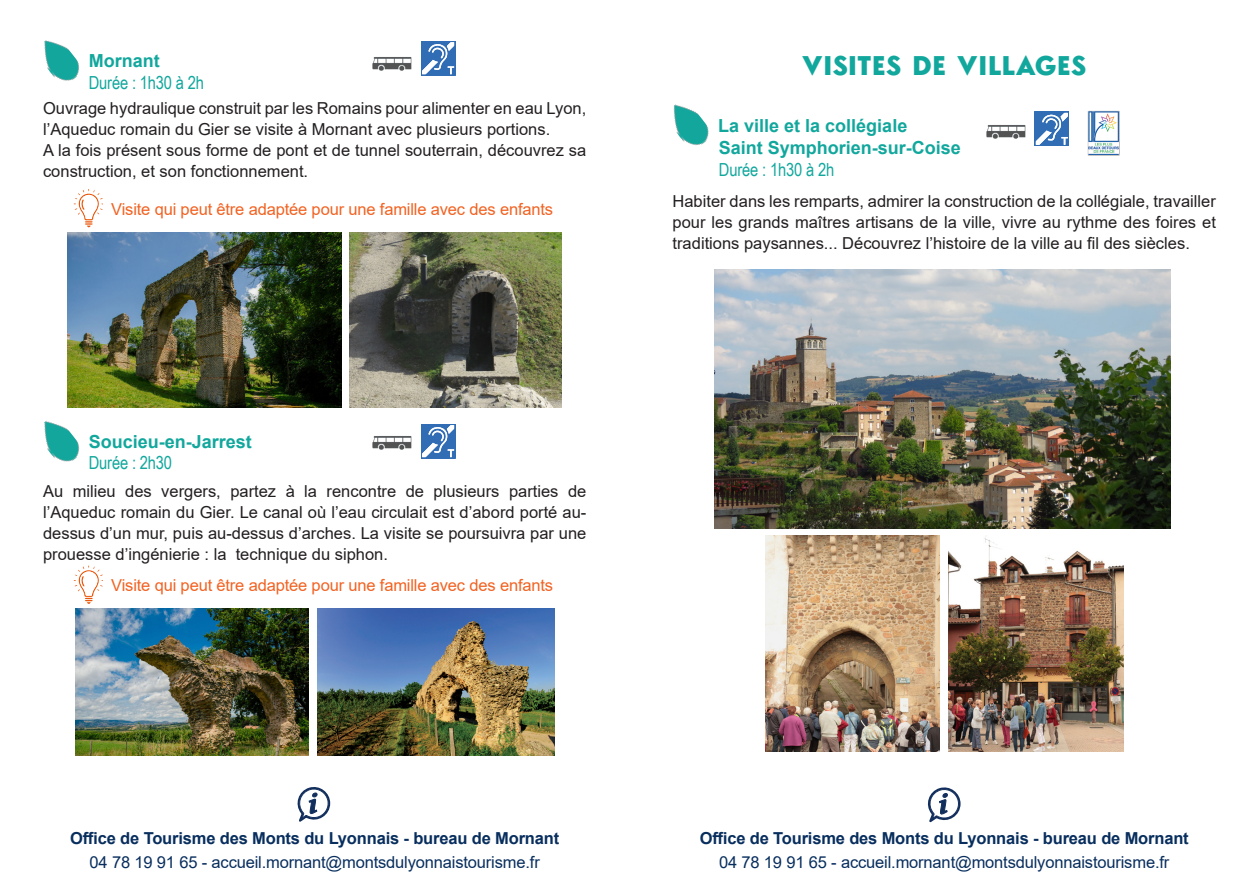
<style>
.page{position:relative;width:1259px;height:893px;background:#fff}
.page>*{position:absolute;margin:0;border:0;box-sizing:border-box;transform-origin:0 0}
.t1{font:700 27px "Semplicita";color:#12a79d}
.t2{font:700 18px "Arial";color:#12a79d}
.t3{font:18px "Arial Narrow";letter-spacing:-.01em;color:#12a79d}
.t4{font:16.5px/21px "Arial";color:#231f20}
.t5{font:16.5px "Arial";letter-spacing:-.01em;color:#082e5e}
.t6{font:16.5px "Arial";letter-spacing:-.01em;color:#f26221}
.t7{font:700 16.5px "Arial";letter-spacing:-.01em;color:#082e5e}
</style>
<div class="page">
<svg style="left:421px;top:41px;width:34px;height:34px"></svg>
<img style="left:44px;top:40px;width:36px;height:41px">
<img style="left:68px;top:233px;width:274px;height:174px">
<img style="left:350px;top:233px;width:212px;height:174px">
<svg style="left:421px;top:424px;width:34px;height:34px"></svg>
<img style="left:44px;top:421px;width:36px;height:41px">
<img style="left:75px;top:608px;width:233px;height:147px">
<img style="left:317px;top:608px;width:237px;height:147px">
<svg style="left:297px;top:787px;width:34px;height:35px"></svg>
<svg style="left:73px;top:189px;width:29px;height:39px"></svg>
<svg style="left:73px;top:565px;width:29px;height:39px"></svg>
<svg style="left:1034px;top:112px;width:34px;height:34px"></svg>
<img style="left:673px;top:104px;width:36px;height:42px">
<img style="left:714px;top:269px;width:456px;height:259px">
<img style="left:949px;top:538px;width:174px;height:214px">
<img style="left:765px;top:536px;width:174px;height:216px">
<img style="left:1087px;top:110px;width:33px;height:46px">
<svg style="left:927px;top:787px;width:34px;height:36px"></svg>
<img style="left:372px;top:57px;width:40px;height:14px">
<img style="left:986px;top:125px;width:40px;height:14px">
<img style="left:372px;top:436px;width:40px;height:14px">
<p class="t2" style="left:89px;top:48px;width:72px">Mornant</p>
<p class="t4" style="left:43px;top:98px;width:545px">Ouvrage hydraulique construit par les Romains pour alimenter en eau Lyon, l’Aqueduc romain du Gier se visite à Mornant avec plusieurs portions.</p>
<p class="t4" style="left:43px;top:140px;width:545px">A la fois présent sous forme de pont et de tunnel souterrain, découvrez sa construction, et son fonctionnement.</p>
<p class="t3" style="left:89px;top:69px;width:117px">Durée : 1h30 à 2h</p>
<p class="t6" style="left:111px;top:197px;width:443px">Visite qui peut être adaptée pour une famille avec des enfants</p>
<p class="t2" style="left:89px;top:429px;width:165px">Soucieu-en-Jarrest</p>
<p class="t3" style="left:89px;top:450px;width:85px">Durée : 2h30</p>
<p class="t4" style="left:43px;top:480px;width:545px;text-align:justify">Au milieu des vergers, partez à la rencontre de plusieurs parties de l’Aqueduc romain du Gier. Le canal où l’eau circulait est d’abord porté au&shy;dessus d’un mur, puis au-dessus d’arches. La visite se poursuivra par une prouesse d’ingénierie : la technique du siphon.</p>
<p class="t6" style="left:111px;top:574px;width:443px">Visite qui peut être adaptée pour une famille avec des enfants</p>
<p class="t1" style="left:802px;top:46px;width:286px">VISITES DE VILLAGES</p>
<p class="t2" style="left:718px;top:113px;width:191px">La ville et la collégiale</p>
<p class="t3" style="left:719px;top:156px;width:117px">Durée : 1h30 à 2h</p>
<p class="t4" style="left:672px;top:191px;width:545px;text-align:justify">Habiter dans les remparts, admirer la construction de la collégiale, travailler pour les grands maîtres artisans de la ville, vivre au rythme des foires et traditions paysannes... Découvrez l’histoire de la ville au fil des siècles.</p>
<p class="t2" style="left:719px;top:135px;width:244px">Saint Symphorien-sur-Coise</p>
<p class="t7" style="left:70px;top:827px;width:490px">Office de Tourisme des Monts du Lyonnais - bureau de Mornant</p>
<p class="t5" style="left:90px;top:851px;width:452px">04 78 19 91 65 - accueil.mornant@montsdulyonnaistourisme.fr</p>
<p class="t7" style="left:700px;top:827px;width:490px">Office de Tourisme des Monts du Lyonnais - bureau de Mornant</p>
<p class="t5" style="left:719px;top:851px;width:452px">04 78 19 91 65 - accueil.mornant@montsdulyonnaistourisme.fr</p>
</div>
